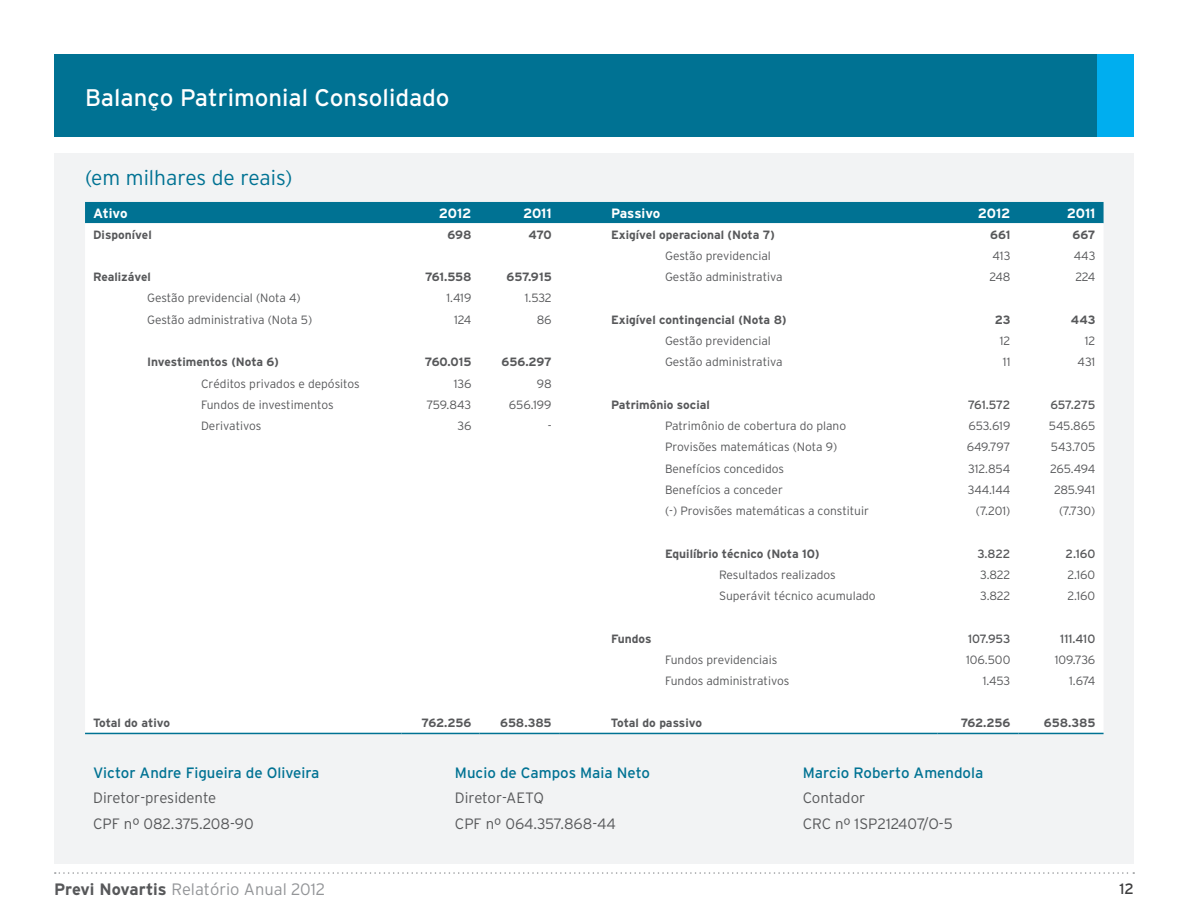
<style>
.page{position:relative;width:1188px;height:918px;background:#fff}
.page>*{position:absolute;margin:0;border:0;box-sizing:border-box;transform-origin:0 0}
.t1{font:24px "Interstate";color:#fff}
.t2{font:300 21px "Interstate";color:#007293}
.t3{font:300 16.5px "Interstate";color:#939598}
.t4{font:300 15px "Interstate";color:#57585a}
.t5{font:15px "Interstate";color:#007293}
.t6{font:15px "Interstate";color:#3e3e3f}
.t7{font:700 13.5px "Interstate";color:#fff}
.t8{font:300 12px "Interstate";color:#57585a}
.t9{font:700 12px "Interstate";color:#57585a}
.t10{font:12px "Interstate";letter-spacing:-.015em;color:#57585a}
.s1{font-weight:700;color:#57585a}
</style>
<div class="page">
<svg style="left:55px;top:872px;width:1079px;height:2px"></svg>
<div style="left:54px;top:153px;width:1080px;height:711px;background:#f2f3f4"></div>
<div style="left:54px;top:54px;width:1044px;height:83px;background:#007293"></div>
<div style="left:1098px;top:54px;width:36px;height:83px;background:#00aeef"></div>
<div style="left:85px;top:202px;width:1019px;height:21px;background:#007293"></div>
<div style="left:85px;top:223px;width:1019px;height:510px;background:#fff"></div>
<hr style="left:85px;top:733px;width:316px;height:1px;background:#007293">
<hr style="left:401px;top:733px;width:79px;height:1px;background:#007293">
<hr style="left:480px;top:733px;width:80px;height:1px;background:#007293">
<hr style="left:560px;top:733px;width:43px;height:1px;background:#007293">
<hr style="left:603px;top:733px;width:334px;height:1px;background:#007293">
<hr style="left:937px;top:733px;width:82px;height:1px;background:#007293">
<hr style="left:1019px;top:733px;width:85px;height:1px;background:#007293">
<h1 class="t1" style="left:85px;top:84px;width:366px">Balanço Patrimonial Consolidado</h1>
<h2 class="t2" style="left:85px;top:166px;width:209px">(em milhares de reais)</h2>
<p class="t7" style="left:93px;top:206px;width:36px">Ativo</p>
<p class="t7" style="left:439px;top:206px;width:34px">2012</p>
<p class="t7" style="left:523px;top:206px;width:30px">2011</p>
<p class="t7" style="left:611px;top:206px;width:51px">Passivo</p>
<p class="t7" style="left:978px;top:206px;width:34px">2012</p>
<p class="t7" style="left:1067px;top:206px;width:30px">2011</p>
<p class="t9" style="left:93px;top:228px;width:60px">Disponível</p>
<p class="t9" style="left:448px;top:228px;width:25px">698</p>
<p class="t9" style="left:528px;top:228px;width:25px">470</p>
<p class="t9" style="left:611px;top:228px;width:165px">Exigível operacional (Nota 7)</p>
<p class="t9" style="left:990px;top:228px;width:22px">661</p>
<p class="t9" style="left:1073px;top:228px;width:24px">667</p>
<p class="t8" style="left:665px;top:249px;width:107px">Gestão previdencial</p>
<p class="t8" style="left:993px;top:249px;width:19px">413</p>
<p class="t8" style="left:1074px;top:249px;width:23px">443</p>
<p class="t9" style="left:93px;top:270px;width:59px">Realizável</p>
<p class="t9" style="left:425px;top:270px;width:48px">761.558</p>
<p class="t9" style="left:507px;top:270px;width:47px">657.915</p>
<p class="t8" style="left:665px;top:270px;width:119px">Gestão administrativa</p>
<p class="t8" style="left:989px;top:270px;width:22px">248</p>
<p class="t8" style="left:1075px;top:270px;width:22px">224</p>
<p class="t8" style="left:147px;top:292px;width:155px">Gestão previdencial (Nota 4)</p>
<p class="t8" style="left:447px;top:292px;width:26px">1.419</p>
<p class="t8" style="left:525px;top:292px;width:28px">1.532</p>
<p class="t8" style="left:147px;top:313px;width:167px">Gestão administrativa (Nota 5)</p>
<p class="t8" style="left:454px;top:313px;width:19px">124</p>
<p class="t8" style="left:537px;top:313px;width:16px">86</p>
<p class="t9" style="left:611px;top:313px;width:177px">Exigível contingencial (Nota 8)</p>
<p class="t9" style="left:995px;top:313px;width:17px">23</p>
<p class="t9" style="left:1071px;top:313px;width:26px">443</p>
<p class="t8" style="left:665px;top:334px;width:107px">Gestão previdencial</p>
<p class="t8" style="left:1000px;top:334px;width:12px">12</p>
<p class="t8" style="left:1085px;top:334px;width:12px">12</p>
<p class="t9" style="left:147px;top:355px;width:133px">Investimentos (Nota 6)</p>
<p class="t9" style="left:425px;top:355px;width:48px">760.015</p>
<p class="t9" style="left:502px;top:355px;width:52px">656.297</p>
<p class="t8" style="left:665px;top:355px;width:119px">Gestão administrativa</p>
<p class="t8" style="left:1003px;top:355px;width:9px">11</p>
<p class="t8" style="left:1078px;top:355px;width:19px">431</p>
<p class="t8" style="left:201px;top:377px;width:160px">Créditos privados e depósitos</p>
<p class="t8" style="left:454px;top:377px;width:19px">136</p>
<p class="t8" style="left:537px;top:377px;width:16px">98</p>
<p class="t8" style="left:201px;top:398px;width:134px">Fundos de investimentos</p>
<p class="t8" style="left:427px;top:398px;width:46px">759.843</p>
<p class="t8" style="left:509px;top:398px;width:44px">656.199</p>
<p class="t9" style="left:611px;top:398px;width:100px">Patrimônio social</p>
<p class="t10" style="left:968px;top:398px;width:44px">761.572</p>
<p class="t10" style="left:1050px;top:398px;width:47px">657.275</p>
<p class="t8" style="left:201px;top:419px;width:62px">Derivativos</p>
<p class="t8" style="left:457px;top:419px;width:15px">36</p>
<p class="t8" style="left:548px;top:419px;width:5px">-</p>
<p class="t8" style="left:665px;top:419px;width:183px">Patrimônio de cobertura do plano</p>
<p class="t8" style="left:968px;top:419px;width:43px">653.619</p>
<p class="t8" style="left:1049px;top:419px;width:48px">545.865</p>
<p class="t8" style="left:665px;top:440px;width:174px">Provisões matemáticas (Nota 9)</p>
<p class="t8" style="left:967px;top:440px;width:45px">649.797</p>
<p class="t8" style="left:1051px;top:440px;width:46px">543.705</p>
<p class="t8" style="left:665px;top:462px;width:121px">Benefícios concedidos</p>
<p class="t8" style="left:968px;top:462px;width:44px">312.854</p>
<p class="t8" style="left:1050px;top:462px;width:47px">265.494</p>
<p class="t8" style="left:665px;top:483px;width:119px">Benefícios a conceder</p>
<p class="t8" style="left:968px;top:483px;width:44px">344.144</p>
<p class="t8" style="left:1054px;top:483px;width:43px">285.941</p>
<p class="t8" style="left:665px;top:504px;width:206px">(-) Provisões matemáticas a constituir</p>
<p class="t8" style="left:976px;top:504px;width:36px">(7.201)</p>
<p class="t8" style="left:1059px;top:504px;width:38px">(7.730)</p>
<p class="t9" style="left:665px;top:547px;width:156px">Equilíbrio técnico (Nota 10)</p>
<p class="t10" style="left:977px;top:547px;width:34px">3.822</p>
<p class="t10" style="left:1066px;top:547px;width:31px">2.160</p>
<p class="t8" style="left:719px;top:568px;width:118px">Resultados realizados</p>
<p class="t8" style="left:980px;top:568px;width:32px">3.822</p>
<p class="t8" style="left:1067px;top:568px;width:29px">2.160</p>
<p class="t8" style="left:719px;top:589px;width:158px">Superávit técnico acumulado</p>
<p class="t8" style="left:980px;top:589px;width:32px">3.822</p>
<p class="t8" style="left:1067px;top:589px;width:29px">2.160</p>
<p class="t9" style="left:611px;top:632px;width:42px">Fundos</p>
<p class="t10" style="left:968px;top:632px;width:44px">107.953</p>
<p class="t10" style="left:1060px;top:632px;width:37px">111.410</p>
<p class="t8" style="left:665px;top:653px;width:114px">Fundos previdenciais</p>
<p class="t8" style="left:966px;top:653px;width:46px">106.500</p>
<p class="t8" style="left:1055px;top:653px;width:42px">109.736</p>
<p class="t8" style="left:665px;top:674px;width:126px">Fundos administrativos</p>
<p class="t8" style="left:983px;top:674px;width:29px">1.453</p>
<p class="t8" style="left:1069px;top:674px;width:28px">1.674</p>
<p class="t9" style="left:93px;top:716px;width:79px">Total do ativo</p>
<p class="t9" style="left:422px;top:716px;width:51px">762.256</p>
<p class="t9" style="left:500px;top:716px;width:53px">658.385</p>
<p class="t9" style="left:611px;top:716px;width:93px">Total do passivo</p>
<p class="t9" style="left:961px;top:716px;width:51px">762.256</p>
<p class="t9" style="left:1044px;top:716px;width:53px">658.385</p>
<p class="t5" style="left:93px;top:764px;width:228px">Victor Andre Figueira de Oliveira</p>
<p class="t5" style="left:455px;top:764px;width:197px">Mucio de Campos Maia Neto</p>
<p class="t5" style="left:803px;top:764px;width:182px">Marcio Roberto Amendola</p>
<p class="t4" style="left:93px;top:790px;width:125px">Diretor-presidente</p>
<p class="t4" style="left:455px;top:790px;width:91px">Diretor-AETQ</p>
<p class="t4" style="left:803px;top:790px;width:64px">Contador</p>
<p class="t4" style="left:93px;top:815px;width:162px">CPF nº 082.375.208-90</p>
<p class="t4" style="left:455px;top:815px;width:162px">CPF nº 064.357.868-44</p>
<p class="t4" style="left:803px;top:815px;width:152px">CRC nº 1SP212407/O-5</p>
<h3 class="t3" style="left:54px;top:880px;width:273px"><span class="s1">Previ Novartis</span> Relatório Anual 2012</h3>
<p class="t6" style="left:1119px;top:881px;width:16px">12</p>
</div>
